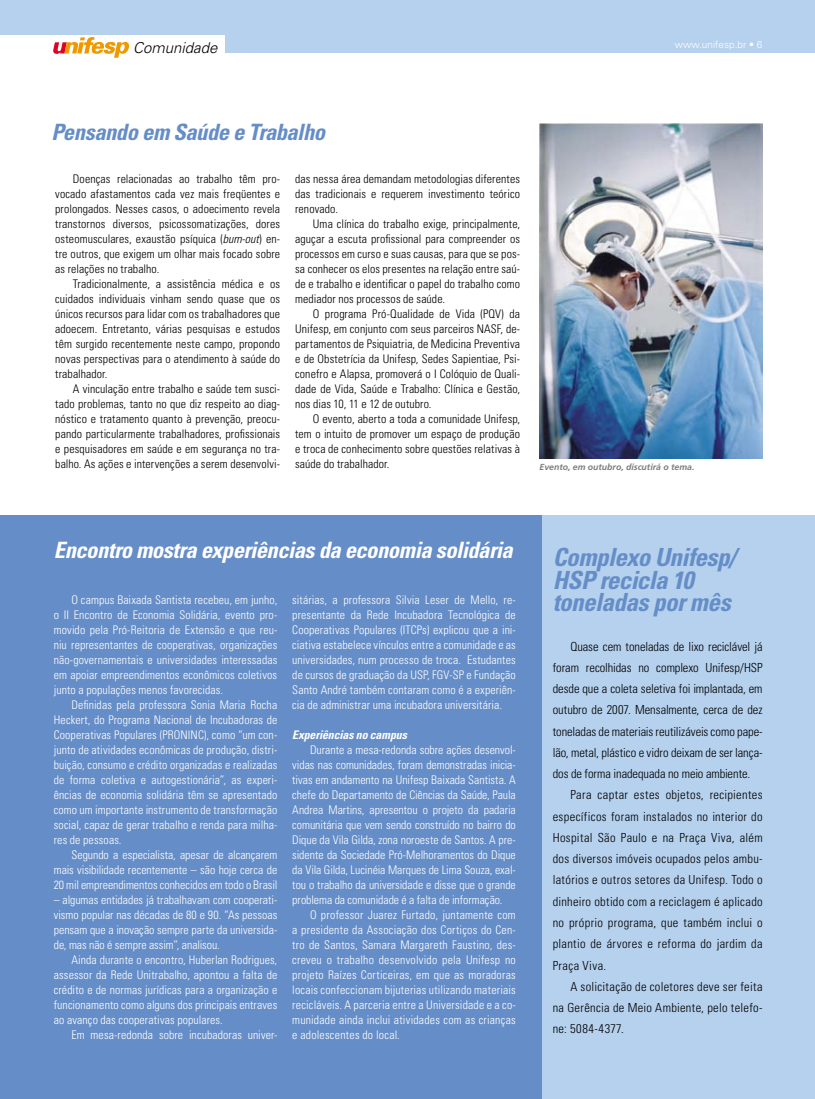
<style>
.page{position:relative;width:815px;height:1099px;background:#fff}
.page>*{position:absolute;margin:0;border:0;box-sizing:border-box;transform-origin:0 0}
.t1{font:italic 700 condensed 25px/22.5px "Univers";letter-spacing:-.02em;color:#658dc7}
.t2{font:italic 700 condensed 22.5px "Univers";letter-spacing:-.02em;color:#fff}
.t3{font:italic 700 condensed 22.5px "Univers";letter-spacing:-.02em;color:#658dc7}
.t4{font:italic 300 15px "Univers";color:#000}
.t5{font:300 condensed 12.5px/21.2px "Univers";letter-spacing:.02em;color:#000;text-align:justify}
.t6{font:300 condensed 11.88px/15px "Univers";letter-spacing:.005em;color:#fff;text-align:justify}
.t7{font:300 condensed 11.88px/15px "Univers";letter-spacing:.01em;color:#000;text-align:justify}
.t8{font:italic 700 condensed 11.88px "Univers";letter-spacing:-.01em;color:#fff}
.t9{font:300 10px "Univers";color:#fff}
.t10{font:italic 700 8.75px "Frutiger";color:#7c7c7c}
.s1{font-style:italic}
</style>
<div class="page">
<div style="left:0;top:515px;width:814px;height:583px;background:#658dc7"></div>
<div style="left:542px;top:515px;width:272px;height:583px;background:#b5d1ee"></div>
<div style="left:0;top:0;width:815px;height:34px;background:#b5d1ee"></div>
<div style="left:225px;top:0;width:590px;height:53px;background:#b5d1ee"></div>
<svg style="left:53px;top:37px;width:76px;height:21px"></svg>
<img style="left:540px;top:124px;width:223px;height:334px">
<p class="t4" style="left:133px;top:38px;width:86px">Comunidade</p>
<p class="t9" style="left:675px;top:38px;width:89px">www.unifesp.br • 6</p>
<h2 class="t3" style="left:51px;top:118px;width:275px">Pensando em Saúde e Trabalho</h2>
<p class="t7" style="left:55px;top:171px;width:226px;text-indent:18px">Doenças relacionadas ao trabalho têm pro&shy;vocado afastamentos cada vez mais freqüentes e prolongados. Nesses casos, o adoecimento revela transtornos diversos, psicossomatizações, dores osteomusculares, exaustão psíquica (<span class="s1">burn-out</span>) en&shy;tre outros, que exigem um olhar mais focado sobre as relações no trabalho.</p>
<p class="t7" style="left:55px;top:276px;width:226px;text-indent:18px">Tradicionalmente, a assistência médica e os cuidados individuais vinham sendo quase que os únicos recursos para lidar com os trabalhadores que adoecem. Entretanto, várias pesquisas e estudos têm surgido recentemente neste campo, propondo novas perspectivas para o atendimento à saúde do trabalhador.</p>
<p class="t7" style="left:55px;top:381px;width:226px;text-indent:18px">A vinculação entre trabalho e saúde tem susci&shy;tado problemas, tanto no que diz respeito ao diag&shy;nóstico e tratamento quanto à prevenção, preocu&shy;pando particularmente trabalhadores, profissionais e pesquisadores em saúde e em segurança no tra&shy;balho. As ações e intervenções a serem desenvolvi-</p>
<p class="t7" style="left:295px;top:171px;width:226px">das nessa área demandam metodologias diferentes das tradicionais e requerem investimento teórico renovado.</p>
<p class="t7" style="left:295px;top:216px;width:226px;text-indent:18px">Uma clínica do trabalho exige, principalmente, aguçar a escuta profissional para compreender os processos em curso e suas causas, para que se pos&shy;sa conhecer os elos presentes na relação entre saú&shy;de e trabalho e identificar o papel do trabalho como mediador nos processos de saúde.</p>
<p class="t7" style="left:295px;top:306px;width:226px;text-indent:18px">O programa Pró-Qualidade de Vida (PQV) da Unifesp, em conjunto com seus parceiros Nasf, de&shy;partamentos de Psiquiatria, de Medicina Preventiva e de Obstetrícia da Unifesp, Sedes Sapientiae, Psi&shy;conefro e Alapsa, promoverá o I Colóquio de Quali&shy;dade de Vida, Saúde e Trabalho: Clínica e Gestão, nos dias 10, 11 e 12 de outubro.</p>
<p class="t7" style="left:295px;top:411px;width:226px;text-indent:18px">O evento, aberto a toda a comunidade Unifesp, tem o intuito de promover um espaço de produção e troca de conhecimento sobre questões relativas à saúde do trabalhador.</p>
<p class="t10" style="left:539px;top:461px;width:156px">Evento, em outubro, discutirá o tema.</p>
<h2 class="t2" style="left:54px;top:536px;width:460px">Encontro mostra experiências da economia solidária</h2>
<p class="t6" style="left:54px;top:592px;width:225px;text-indent:18px">O campus Baixada Santista recebeu, em junho, o II Encontro de Economia Solidária, evento pro&shy;movido pela Pró-Reitoria de Extensão e que reu&shy;niu representantes de cooperativas, organizações não-governamentais e universidades interessadas em apoiar empreendimentos econômicos coletivos junto a populações menos favorecidas.</p>
<p class="t6" style="left:54px;top:697px;width:225px;text-indent:18px">Definidas pela professora Sonia Maria Rocha Heckert, do Programa Nacional de Incubadoras de Cooperativas Populares (PRONINC), como “um con&shy;junto de atividades econômicas de produção, distri&shy;buição, consumo e crédito organizadas e realizadas de forma coletiva e autogestionária”, as experi&shy;ências de economia solidária têm se apresentado como um importante instrumento de transformação social, capaz de gerar trabalho e renda para milha&shy;res de pessoas.</p>
<p class="t6" style="left:54px;top:847px;width:225px;text-indent:18px">Segundo a especialista, apesar de alcançarem mais visibilidade recentemente – são hoje cerca de 20 mil empreendimentos conhecidos em todo o Brasil</p>
<p class="t6" style="left:54px;top:892px;width:225px">– algumas entidades já trabalhavam com cooperati&shy;vismo popular nas décadas de 80 e 90. “As pessoas pensam que a inovação sempre parte da universida&shy;de, mas não é sempre assim”, analisou.</p>
<p class="t6" style="left:54px;top:952px;width:225px;text-indent:18px">Ainda durante o encontro, Huberlan Rodrigues, assessor da Rede Unitrabalho, apontou a falta de crédito e de normas jurídicas para a organização e funcionamento como alguns dos principais entraves ao avanço das cooperativas populares.</p>
<p class="t6" style="left:72px;top:1027px;width:207px">Em mesa-redonda sobre incubadoras univer-</p>
<p class="t6" style="left:292px;top:592px;width:225px">sitárias, a professora Silvia Leser de Mello, re&shy;presentante da Rede Incubadora Tecnológica de Cooperativas Populares (ITCPs) explicou que a ini&shy;ciativa estabelece vínculos entre a comunidade e as universidades, num processo de troca. Estudantes de cursos de graduação da USP, FGV-SP e Fundação Santo André também contaram como é a experiên&shy;cia de administrar uma incubadora universitária.</p>
<p class="t8" style="left:292px;top:727px;width:116px">Experiências no campus</p>
<p class="t6" style="left:292px;top:742px;width:225px;text-indent:18px">Durante a mesa-redonda sobre ações desenvol&shy;vidas nas comunidades, foram demonstradas inicia&shy;tivas em andamento na Unifesp Baixada Santista. A chefe do Departamento de Ciências da Saúde, Paula Andrea Martins, apresentou o projeto da padaria comunitária que vem sendo construído no bairro do Dique da Vila Gilda, zona noroeste de Santos. A pre&shy;sidente da Sociedade Pró-Melhoramentos do Dique da Vila Gilda, Lucinéia Marques de Lima Souza, exal&shy;tou o trabalho da universidade e disse que o grande problema da comunidade é a falta de informação.</p>
<p class="t6" style="left:292px;top:907px;width:225px;text-indent:18px">O professor Juarez Furtado, juntamente com a presidente da Associação dos Cortiços do Cen&shy;tro de Santos, Samara Margareth Faustino, des&shy;creveu o trabalho desenvolvido pela Unifesp no projeto Raízes Corticeiras, em que as moradoras locais confeccionam bijuterias utilizando materiais recicláveis. A parceria entre a Universidade e a co&shy;munidade ainda inclui atividades com as crianças e adolescentes do local.</p>
<h1 class="t1" style="left:553px;top:545px;width:185px">Complexo Unifesp/<br>HSP recicla 10 toneladas por mês</h1>
<p class="t5" style="left:553px;top:635px;width:212px;text-indent:18px">Quase cem toneladas de lixo reciclável já foram recolhidas no complexo Unifesp/HSP desde que a coleta seletiva foi implantada, em outubro de 2007. Mensalmente, cerca de dez toneladas de materiais reutilizáveis como pape&shy;lão, metal, plástico e vidro deixam de ser lança&shy;dos de forma inadequada no meio ambiente.</p>
<p class="t5" style="left:553px;top:784px;width:211px;text-indent:18px">Para captar estes objetos, recipientes específicos foram instalados no interior do Hospital São Paulo e na Praça Viva, além dos diversos imóveis ocupados pelos ambu&shy;latórios e outros setores da Unifesp. Todo o dinheiro obtido com a reciclagem é aplicado no próprio programa, que também inclui o plantio de árvores e reforma do jardim da Praça Viva.</p>
<p class="t5" style="left:553px;top:975px;width:211px;text-indent:18px">A solicitação de coletores deve ser feita na Gerência de Meio Ambiente, pelo telefo&shy;ne: 5084-4377.</p>
</div>
